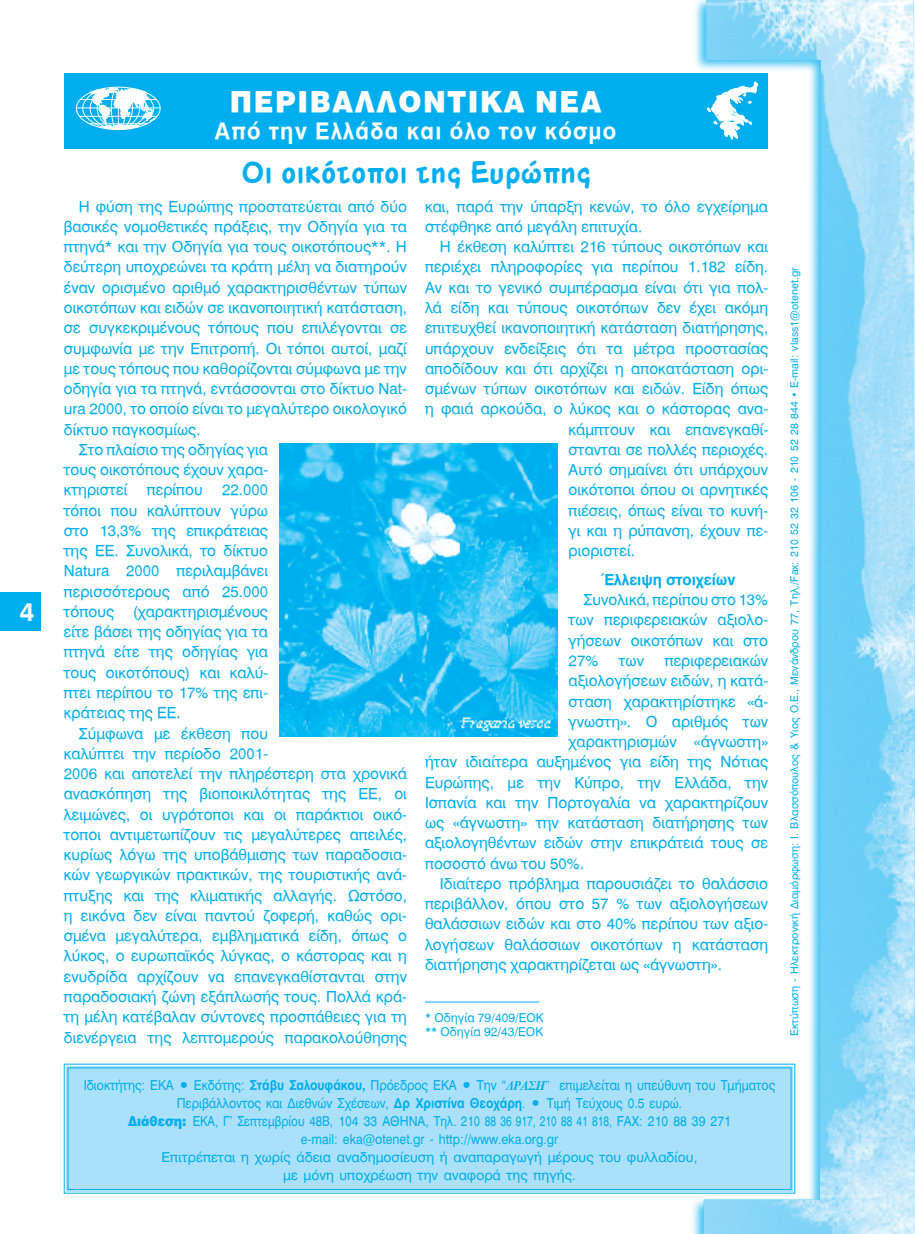
<style>
.page{position:relative;width:915px;height:1234px;background:#fff}
.page>*{position:absolute;margin:0;border:0;box-sizing:border-box;transform-origin:0 0}
.t1{font:700 30px "PF Action Hero";color:#00aeef}
.t2{font:28.5px "Mg Helvetica Extra Normal";letter-spacing:.06em;color:#fff}
.Kανονική{font:25.5px "UB Helvetica Bold";color:#fff}
.t3{font:700 22.5px "Mg Helvetica";letter-spacing:.06em;color:#fff}
.t4{font:15px/20.2px "Mg Helvetica Normal";color:#00aeef;text-align:justify}
.t5{font:700 15px "Mg Helvetica";color:#00aeef}
.Kανονική-2{font:13.5px/18px "UB Helvetica";color:#00aeef;text-align:center;scale:.9 1}
.Kανονική-3{font:13.5px "UB Helvetica";color:#00aeef}
.Kανονική-4{font:13.5px "UB Helvetica";color:#00aeef;scale:.85 1}
.t6{font:12px "Mg Helvetica Normal";color:#00aeef}
.Kανονική-5{font:10.5px "UB Helvetica";color:#00aeef}
.s1{font-family:"Mg Helvetica Normal"}
.s2{font-family:"UB Helvetica Bold"}
.s3{font-family:"UB Times Bold";font-style:italic}
.s4{font-family:"UB Souvenir";font-weight:300}
.s5{font-weight:900}
</style>
<div class="page">
<div style="left:689px;top:0;width:225px;height:1233px;background:#00aeef;opacity:.75"></div>
<img style="left:703px;top:0;width:211px;height:1233px">
<div style="left:63px;top:1063px;width:732px;height:130px;background:#aae0f9"></div>
<div style="left:0;top:592px;width:41px;height:38px;background:#00aeef"></div>
<div style="left:64px;top:74px;width:703px;height:75px;background:#00aeef"></div>
<svg style="left:75px;top:86px;width:86px;height:45px"></svg>
<svg style="left:706px;top:82px;width:51px;height:57px"></svg>
<img style="left:280px;top:443px;width:277px;height:293px">
<p class="Kανονική" style="left:20px;top:596px;width:16px">4</p>
<p class="t2" style="left:230px;top:84px;width:373px">ΠΕΡΙΒΑΛΛΟΝΤΙΚΑ ΝΕΑ</p>
<p class="t3" style="left:215px;top:117px;width:403px">Aπό την Eλλάδα και όλο τον κόσµο</p>
<p class="t1" style="left:241px;top:153px;width:351px">Oι οικότοποι της Ευρώπης</p>
<p class="t4" style="left:64px;top:196px;width:344px;text-indent:15px">Η φύση της Ευρώπης προστατεύεται από δύο βασικές νοµοθετικές πράξεις, την Oδηγία για τα πτηνά* και την Oδηγία για τους οικοτόπους**. Η δεύτερη υποχρεώνει τα κράτη µέλη να διατηρούν έναν ορισµένο αριθµό χαρακτηρισθέντων τύπων οικοτόπων και ειδών σε ικανοποιητική κατάσταση, σε συγκεκριµένους τόπους που επιλέγονται σε συµφωνία µε την Επιτροπή. Οι τόποι αυτοί, µαζί µε τους τόπους που καθορίζονται σύµφωνα µε την οδηγία για τα πτηνά, εντάσσονται στο δίκτυο Nat&shy;ura 2000, το οποίο είναι το µεγαλύτερο οικολογικό δίκτυο παγκοσµίως.</p>
<p class="t4" style="left:64px;top:439px;width:206px;text-indent:15px">Στο πλαίσιο της οδηγίας για τους οικοτόπους έχουν χαρα&shy;κτηριστεί</p>
<p class="t4" style="left:425px;top:196px;width:344px">και, παρά την ύπαρξη κενών, το όλο εγχείρηµα στέφθηκε από µεγάλη επιτυχία.</p>
<p class="t4" style="left:440px;top:236px;width:329px">Η έκθεση καλύπτει 216 τύπους οικοτόπων και</p>
<p class="t4" style="left:425px;top:257px;width:344px">περιέχει πληροφορίες για περίπου 1.182 είδη.</p>
<p class="t4" style="left:425px;top:277px;width:344px">Αν και το γενικό συµπέρασµα είναι ότι για πολ-</p>
<p class="t4" style="left:425px;top:297px;width:344px">λά είδη και τύπους οικοτόπων δεν έχει ακόµη</p>
<p class="t4" style="left:425px;top:317px;width:344px">επιτευχθεί ικανοποιητική κατάσταση διατήρησης,</p>
<p class="t4" style="left:425px;top:338px;width:344px">υπάρχουν ενδείξεις ότι τα µέτρα προστασίας</p>
<p class="t4" style="left:425px;top:358px;width:344px">αποδίδουν και ότι αρχίζει η αποκατάσταση ορι-</p>
<p class="t4" style="left:425px;top:378px;width:344px">σµένων τύπων οικοτόπων και ειδών. Είδη όπως</p>
<p class="t4" style="left:425px;top:398px;width:344px">η φαιά αρκούδα, ο λύκος και ο κάστορας ανα-</p>
<p class="t4" style="left:568px;top:419px;width:201px">κάµπτουν και επανεγκαθί-</p>
<p class="t4" style="left:568px;top:439px;width:201px">στανται σε πολλές περιοχές.</p>
<p class="t4" style="left:568px;top:459px;width:201px">Αυτό σηµαίνει ότι υπάρχουν</p>
<p class="t4" style="left:568px;top:479px;width:201px">οικότοποι όπου οι αρνητικές</p>
<p class="t4" style="left:568px;top:500px;width:201px">πιέσεις, όπως είναι το κυνή-</p>
<p class="t4" style="left:568px;top:520px;width:201px">γι και η ρύπανση, έχουν πε-</p>
<p class="t4" style="left:568px;top:540px;width:68px">ριοριστεί.</p>
<p class="t5" style="left:601px;top:570px;width:136px">Έλλειψη στοιχείων</p>
<p class="t4" style="left:568px;top:589px;width:201px;text-indent:15px">Συνολικά, περίπου στο 13% των περιφερειακών αξιολο&shy;γήσεων οικοτόπων και στο 27%</p>
<p class="t4" style="left:147px;top:479px;width:58px">περίπου</p>
<p class="t4" style="left:64px;top:479px;width:206px;text-indent:158px">22.000 τόποι που καλύπτουν γύρω στο 13,3% της επικράτειας της ΕΕ. Συνολικά, το δίκτυο Natura 2000 περιλαµβάνει περισσότερους από 25.000 τόπους (χαρακτηρισµένους είτε βάσει της οδηγίας για τα πτηνά είτε της οδηγίας για τους οικοτόπους) και καλύ&shy;πτει περίπου το 17% της επι&shy;κράτειας της ΕΕ.</p>
<p class="t4" style="left:64px;top:722px;width:344px;text-align:left;text-indent:15px">Σύµφωνα µε έκθεση που<br>καλύπτει την περίοδο 2001-<br>2006 και αποτελεί την πληρέστερη στα χρονικά ανασκόπηση της βιοποικιλότητας της ΕΕ, οι λειµώνες, οι υγρότοποι και οι παράκτιοι οικό&shy;τοποι αντιµετωπίζουν τις µεγαλύτερες απειλές, κυρίως λόγω της υποβάθµισης των παραδοσια&shy;κών γεωργικών πρακτικών, της τουριστικής ανά&shy;πτυξης και της κλιµατικής αλλαγής. Ωστόσο, η εικόνα δεν είναι παντού ζοφερή, καθώς ορι&shy;σµένα µεγαλύτερα, εµβληµατικά είδη, όπως ο λύκος, ο ευρωπαϊκός λύγκας, ο κάστορας και η ενυδρίδα αρχίζουν να επανεγκαθίστανται στην παραδοσιακή ζώνη εξάπλωσής τους. Πολλά κρά&shy;τη µέλη κατέβαλαν σύντονες προσπάθειες για τη διενέργεια της λεπτοµερούς παρακολούθησης</p>
<p class="t4" style="left:618px;top:650px;width:27px">των</p>
<p class="t4" style="left:664px;top:650px;width:105px">περιφερειακών</p>
<p class="t4" style="left:568px;top:670px;width:201px">αξιολογήσεων ειδών, η κατά-</p>
<p class="t4" style="left:568px;top:690px;width:201px">σταση χαρακτηρίστηκε «ά-</p>
<p class="t4" style="left:568px;top:711px;width:201px">γνωστη». Ο αριθµός των</p>
<p class="t4" style="left:568px;top:731px;width:201px">χαρακτηρισµών «άγνωστη»</p>
<p class="t4" style="left:425px;top:751px;width:344px">ήταν ιδιαίτερα αυξηµένος για είδη της Νότιας</p>
<p class="t4" style="left:425px;top:771px;width:344px">Ευρώπης, µε την Κύπρο, την Ελλάδα, την</p>
<p class="t4" style="left:425px;top:792px;width:344px">Ισπανία και την Πορτογαλία να χαρακτηρίζουν</p>
<p class="t4" style="left:425px;top:812px;width:344px">ως «άγνωστη» την κατάσταση διατήρησης των</p>
<p class="t4" style="left:425px;top:832px;width:344px">αξιολογηθέντων ειδών στην επικράτειά τους σε</p>
<p class="t4" style="left:425px;top:852px;width:160px">ποσοστό άνω του 50%.</p>
<p class="t4" style="left:425px;top:873px;width:344px;text-indent:15px">Ιδιαίτερο πρόβληµα παρουσιάζει το θαλάσσιο περιβάλλον, όπου στο 57 % των αξιολογήσεων θαλάσσιων ειδών και στο 40% περίπου των αξιο&shy;λογήσεων θαλάσσιων οικοτόπων η κατάσταση διατήρησης χαρακτηρίζεται ως «άγνωστη».</p>
<p class="t4" style="left:425px;top:982px;width:116px">_______________</p>
<p class="t6" style="left:425px;top:1009px;width:120px">* Oδηγία 79/409/EOK</p>
<p class="t6" style="left:425px;top:1024px;width:120px">** Oδηγία 92/43/EOK</p>
<p class="Kανονική-2" style="left:84px;top:1076px;width:769px">Iδιοκτήτης: EKA <span class="s1">•</span> Eκδότης: <span class="s2">Στάβυ Σαλουφάκου,</span> Πρόεδρος EKΑ <span class="s1">•</span> Tην “<span class="s3">ΔPAΣH</span><span class="s4">”</span> επιµελείται η υπεύθυνη του Tµήµατος<br>Περιβάλλοντος και Διεθνών Σχέσεων, <span class="s2">Δρ Xριστίνα Θεοχάρη</span>. <span class="s1">•</span> Tιµή Tεύχους 0.5 ευρώ.</p>
<p class="Kανονική-4" style="left:128px;top:1113px;width:710px"><span class="s5">Διάθεση:</span> EKA, Γ’ Σεπτεµβρίου 48B, 104 33 AΘHNA, Τηλ. 210 88 36 917, 210 88 41 818, FAX: 210 88 39 271</p>
<p class="Kανονική-2" style="left:301px;top:1130px;width:287px">e-mail: eka@otenet.gr - http://www.eka.org.gr</p>
<p class="Kανονική-3" style="left:161px;top:1149px;width:537px">Eπιτρέπεται η χωρίς άδεια αναδηµοσίευση ή αναπαραγωγή µέρους του φυλλαδίου,</p>
<p class="Kανονική-3" style="left:283px;top:1167px;width:294px">µε µόνη υποχρέωση την αναφορά της πηγής.</p>
<p class="Kανονική-5" style="left:788px;top:1035px;width:769px;rotate:-90deg">Eκτύπωση - Hλεκτρονική Διαµόρφωση: I. Bλασσόπουλος &amp; Yιος O.E., Mενάνδρου 77, Tηλ./Fax: 210 52 32 106 - 210 52 28 844 ✓ E-mail: vlass1@otenet.gr</p>
</div>
